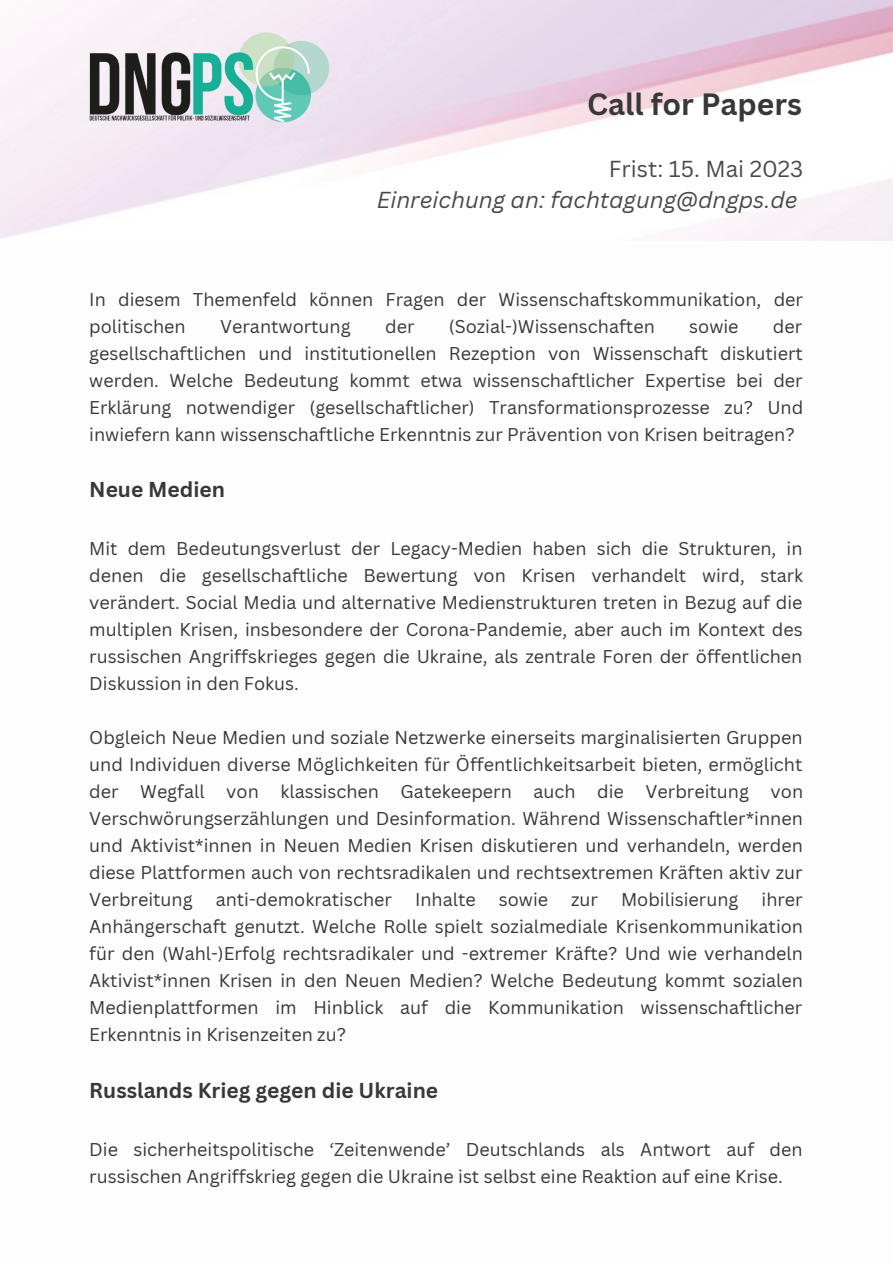
<style>
.page{position:relative;width:893px;height:1264px;background:#fff}
.page>*{position:absolute;margin:0;border:0;box-sizing:border-box;transform-origin:0 0}
.t1{font:700 30px "Canva Sans";color:#393838}
.t2{font:italic 22.5px "Canva Sans";color:#494949}
.t3{font:22.5px "Canva Sans";color:#494949}
.t4{font:700 21px "Canva Sans";color:#393838}
.t5{font:18px/27px "Canva Sans";color:#393838;text-align:justify}
</style>
<div class="page">
<img style="left:89px;top:32px;width:263px;height:90px">
<h1 class="t1" style="left:587px;top:83px;width:216px">Call for Papers</h1>
<p class="t3" style="left:609px;top:153px;width:196px">Frist: 15. Mai 2023</p>
<p class="t2" style="left:377px;top:184px;width:422px">Einreichung an: fachtagung@dngps.de</p>
<p class="t5" style="left:89px;top:285px;width:715px">In diesem Themenfeld können Fragen der Wissenschaftskommunikation, der politischen</p>
<p class="t5" style="left:220px;top:312px;width:132px">Verantwortung</p>
<p class="t5" style="left:385px;top:312px;width:31px">der</p>
<p class="t5" style="left:449px;top:312px;width:207px">(Sozial-)Wissenschaften</p>
<p class="t5" style="left:689px;top:312px;width:51px">sowie</p>
<p class="t5" style="left:89px;top:312px;width:715px;text-indent:683px">der gesellschaftlichen und institutionellen Rezeption von Wissenschaft diskutiert werden. Welche Bedeutung kommt etwa wissenschaftlicher Expertise bei der Erklärung notwendiger (gesellschaftlicher) Transformationsprozesse zu? Und inwiefern kann wissenschaftliche Erkenntnis zur Prävention von Krisen beitragen?</p>
<p class="t4" style="left:89px;top:474px;width:137px">Neue Medien</p>
<p class="t5" style="left:89px;top:535px;width:715px">Mit dem Bedeutungsverlust der Legacy-Medien haben sich die Strukturen, in denen die gesellschaftliche Bewertung von Krisen verhandelt wird, stark verändert. Social Media und alternative Medienstrukturen treten in Bezug auf die multiplen Krisen, insbesondere der Corona-Pandemie, aber auch im Kontext des russischen Angriffskrieges gegen die Ukraine, als zentrale Foren der öffentlichen Diskussion in den Fokus.</p>
<p class="t5" style="left:89px;top:724px;width:715px">Obgleich Neue Medien und soziale Netzwerke einerseits marginalisierten Gruppen und Individuen diverse Möglichkeiten für Öffentlichkeitsarbeit bieten, ermöglicht der Wegfall von klassischen Gatekeepern auch die Verbreitung von Verschwörungserzählungen und Desinformation. Während Wissenschaftler*innen und Aktivist*innen in Neuen Medien Krisen diskutieren und verhandeln, werden diese Plattformen auch von rechtsradikalen und rechtsextremen Kräften aktiv zur Verbreitung</p>
<p class="t5" style="left:89px;top:885px;width:715px;text-indent:672px">ihrer Anhängerschaft genutzt. Welche Rolle spielt sozialmediale Krisenkommunikation für den (Wahl-)Erfolg rechtsradikaler und -extremer Kräfte? Und wie verhandeln Aktivist*innen Krisen in den Neuen Medien? Welche Bedeutung kommt sozialen Medienplattformen im Hinblick auf die Kommunikation wissenschaftlicher Erkenntnis in Krisenzeiten zu?</p>
<p class="t4" style="left:89px;top:1075px;width:350px">Russlands Krieg gegen die Ukraine</p>
<p class="t5" style="left:89px;top:1135px;width:714px">Die sicherheitspolitische ‘Zeitenwende’ Deutschlands als Antwort auf den russischen Angriffskrieg gegen die Ukraine ist selbst eine Reaktion auf eine Krise.</p>
<p class="t5" style="left:216px;top:885px;width:178px">anti-demokratischer</p>
<p class="t5" style="left:415px;top:885px;width:62px">Inhalte</p>
<p class="t5" style="left:498px;top:885px;width:51px">sowie</p>
<p class="t5" style="left:571px;top:885px;width:28px">zur</p>
<p class="t5" style="left:621px;top:885px;width:119px">Mobilisierung</p>
</div>
